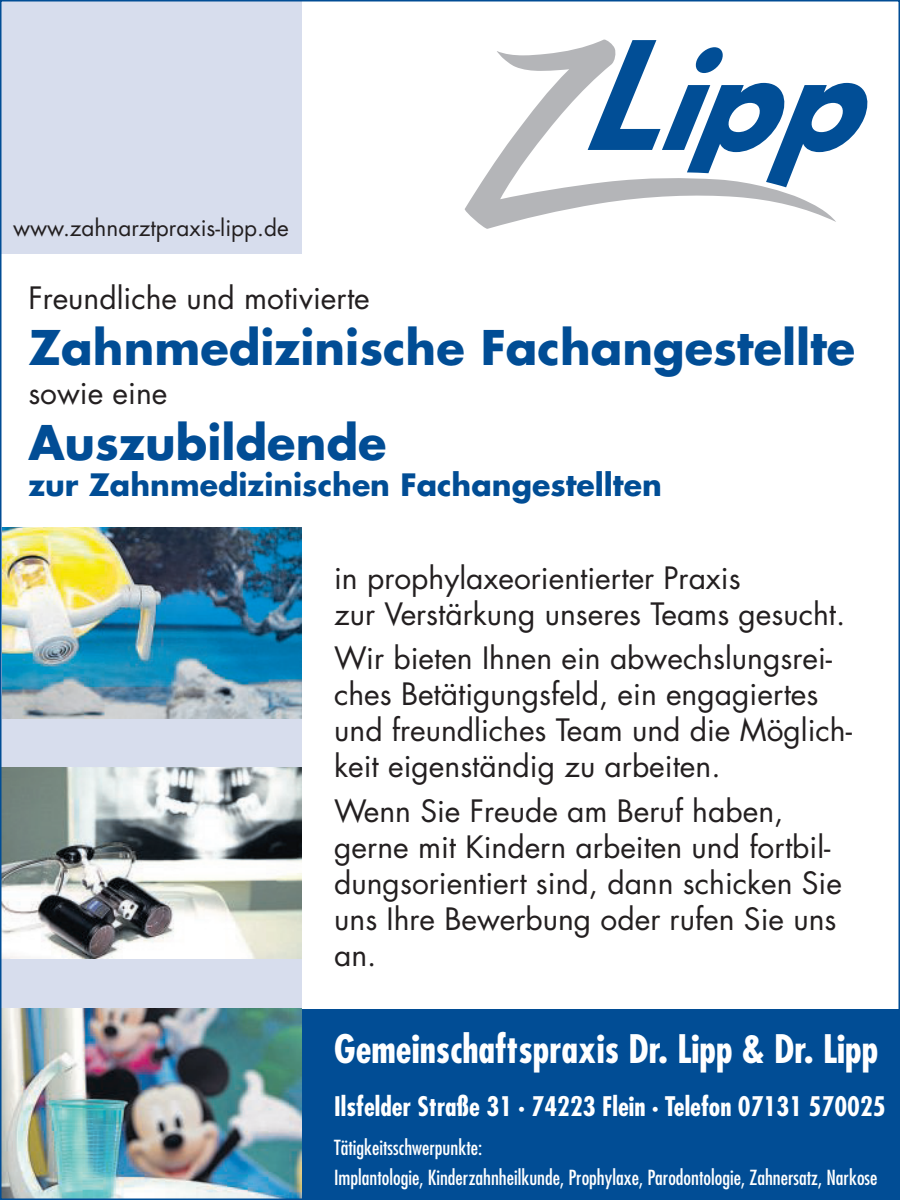
<style>
.page{position:relative;width:900px;height:1200px;background:#fff}
.page>*{position:absolute;margin:0;border:0;box-sizing:border-box;transform-origin:0 0}
.t1{font:700 46.5px "Futura";color:#014d95}
.t2{font:700 condensed 38.25px "Futura";color:#fff}
.t3{font:30px/36px "Futura";color:#231f20}
.t4{font:700 30px "Futura";color:#014d95}
.t5{font:700 condensed 26.25px "Futura";color:#fff}
.t6{font:22.5px "Futura";color:#231f20}
.t7{font:condensed 20.25px/30px "Futura";color:#fff}
</style>
<div class="page">
<div style="left:0;top:527px;width:302px;height:673px;background:#d7dded"></div>
<div style="left:0;top:0;width:302px;height:254px;background:#d7dded"></div>
<svg style="left:465px;top:45px;width:371px;height:184px"></svg>
<svg style="left:588px;top:40px;width:279px;height:147px"></svg>
<img style="left:3px;top:527px;width:298px;height:191px">
<img style="left:3px;top:768px;width:298px;height:191px">
<div style="left:297px;top:1009px;width:603px;height:191px;background:#014d95"></div>
<img style="left:3px;top:1009px;width:298px;height:188px">
<p class="t6" style="left:13px;top:213px;width:277px">www.zahnarztpraxis-lipp.de</p>
<p class="t3" style="left:28px;top:280px;width:343px">Freundliche und motivierte</p>
<h1 class="t1" style="left:28px;top:317px;width:828px">Zahnmedizinische Fachangestellte</h1>
<p class="t3" style="left:28px;top:375px;width:141px">sowie eine</p>
<h1 class="t1" style="left:28px;top:411px;width:360px">Auszubildende</h1>
<p class="t4" style="left:28px;top:465px;width:635px">zur Zahnmedizinischen Fachangestellten</p>
<p class="t3" style="left:334px;top:560px;width:513px">in prophylaxeorientierter Praxis<br>zur Verstärkung unseres Teams gesucht.</p>
<p class="t3" style="left:334px;top:641px;width:519px">Wir bieten Ihnen ein abwechslungsrei&shy;ches Betätigungsfeld, ein engagiertes und freundliches Team und die Möglich&shy;keit eigenständig zu arbeiten.</p>
<p class="t3" style="left:334px;top:793px;width:509px">Wenn Sie Freude am Beruf haben, gerne mit Kindern arbeiten und fortbil&shy;dungsorientiert sind, dann schicken Sie uns Ihre Bewerbung oder rufen Sie uns an.</p>
<p class="t2" style="left:334px;top:1025px;width:546px">Gemeinschaftspraxis Dr. Lipp &amp; Dr. Lipp</p>
<p class="t5" style="left:334px;top:1090px;width:553px">Ilsfelder Straße 31 · 74223 Flein · Telefon 07131 570025</p>
<p class="t7" style="left:334px;top:1132px;width:545px">Tätigkeitsschwerpunkte:<br>Implantologie, Kinderzahnheilkunde, Prophylaxe, Parodontologie, Zahnersatz, Narkose</p>
</div>
